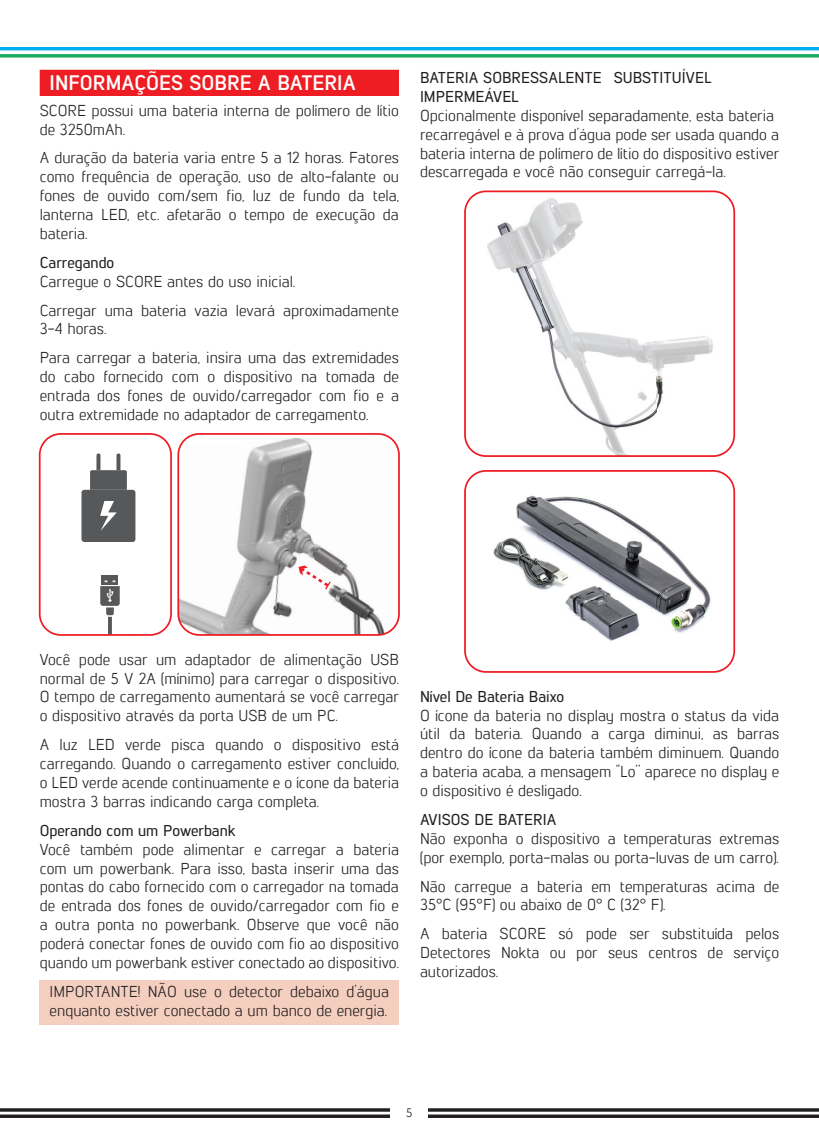
<style>
.page{position:relative;width:819px;height:1141px;background:#fff}
.page>*{position:absolute;margin:0;border:0;box-sizing:border-box;transform-origin:0 0}
.t1{font:700 21px "Lintel";color:#fff}
.t2{font:15.75px/18.9px "Lintel";color:#231f20}
.t3{font:500 15.75px/18.9px "Lintel";color:#231f20}
.t4{font:12.25px "Lintel";color:#231f20}
</style>
<div class="page">
<svg style="left:0;top:47px;width:819px;height:11px"></svg>
<svg style="left:0;top:1108px;width:819px;height:10px"></svg>
<div style="left:390px;top:1107px;width:38px;height:13px;background:#fff"></div>
<div style="left:40px;top:70px;width:359px;height:26px;background:#ee1d23"></div>
<div style="left:40px;top:980px;width:359px;height:45px;background:#f4cfc0"></div>
<svg style="left:177px;top:433px;width:223px;height:203px"></svg>
<svg style="left:39px;top:433px;width:133px;height:203px"></svg>
<svg style="left:298px;top:566px;width:33px;height:23px"></svg>
<svg style="left:464px;top:190px;width:271px;height:267px"></svg>
<svg style="left:464px;top:470px;width:271px;height:203px"></svg>
<h1 class="t1" style="left:50px;top:68px;width:307px">INFORMAÇÕES SOBRE A BATERIA</h1>
<p class="t2" style="left:40px;top:100px;width:361px">SCORE possui uma bateria interna de polímero de lítio de 3250mAh.</p>
<p class="t2" style="left:40px;top:148px;width:361px;text-align:justify">A duração da bateria varia entre 5 a 12 horas. Fatores como frequência de operação, uso de alto-falante ou fones de ouvido com/sem fio, luz de fundo da tela, lanterna LED, etc. afetarão o tempo de execução da bateria.</p>
<p class="t3" style="left:40px;top:252px;width:76px">Carregando</p>
<p class="t2" style="left:40px;top:266px;width:361px;line-height:28.9px">Carregue o SCORE antes do uso inicial.<br>Carregar uma bateria vazia levará aproximadamente</p>
<p class="t2" style="left:40px;top:314px;width:361px;line-height:28.9px">3-4 horas.<br>Para carregar a bateria, insira uma das extremidades</p>
<p class="t2" style="left:40px;top:367px;width:361px;text-align:justify">do cabo fornecido com o dispositivo na tomada de entrada dos fones de ouvido/carregador com fio e a outra extremidade no adaptador de carregamento.</p>
<p class="t3" style="left:420px;top:67px;width:293px">BATERIA SOBRESSALENTE SUBSTITUÍVEL<br>IMPERMEÁVEL</p>
<p class="t2" style="left:420px;top:105px;width:361px">Opcionalmente disponível separadamente, esta bateria recarregável e à prova d’água pode ser usada quando a bateria interna de polímero de lítio do dispositivo estiver descarregada e você não conseguir carregá-la.</p>
<p class="t2" style="left:40px;top:649px;width:361px;text-align:justify">Você pode usar um adaptador de alimentação USB normal de 5 V 2A (mínimo) para carregar o dispositivo.<br>O tempo de carregamento aumentará se você carregar o dispositivo através da porta USB de um PC.</p>
<p class="t2" style="left:40px;top:735px;width:361px;text-align:justify">A luz LED verde pisca quando o dispositivo está carregando. Quando o carregamento estiver concluído, o LED verde acende continuamente e o ícone da bateria mostra 3 barras indicando carga completa.</p>
<p class="t3" style="left:40px;top:820px;width:198px">Operando com um Powerbank</p>
<p class="t2" style="left:40px;top:839px;width:361px;text-align:justify">Você também pode alimentar e carregar a bateria com um powerbank. Para isso, basta inserir uma das pontas do cabo fornecido com o carregador na tomada de entrada dos fones de ouvido/carregador com fio e a outra ponta no powerbank. Observe que você não poderá conectar fones de ouvido com fio ao dispositivo quando um powerbank estiver conectado ao dispositivo.</p>
<p class="t2" style="left:50px;top:981px;width:341px">IMPORTANTE! NÃO use o detector debaixo d’água enquanto estiver conectado a um banco de energia.</p>
<p class="t3" style="left:420px;top:686px;width:146px">Nível De Bateria Baixo</p>
<p class="t2" style="left:420px;top:705px;width:361px;text-align:justify">O ícone da bateria no display mostra o status da vida útil da bateria. Quando a carga diminui, as barras dentro do ícone da bateria também diminuem. Quando a bateria acaba, a mensagem ‘’Lo’’ aparece no display e o dispositivo é desligado.</p>
<p class="t3" style="left:420px;top:809px;width:138px">AVISOS DE BATERIA</p>
<p class="t2" style="left:420px;top:828px;width:361px">Não exponha o dispositivo a temperaturas extremas (por exemplo, porta-malas ou porta-luvas de um carro).</p>
<p class="t2" style="left:420px;top:876px;width:361px">Não carregue a bateria em temperaturas acima de<br>35°C (95°F) ou abaixo de 0° C (32° F).</p>
<p class="t2" style="left:420px;top:924px;width:361px;text-align:justify">A bateria SCORE só pode ser substituída pelos Detectores Nokta ou por seus centros de serviço autorizados.</p>
<p class="t4" style="left:406px;top:1104px;width:8px">5</p>
</div>
